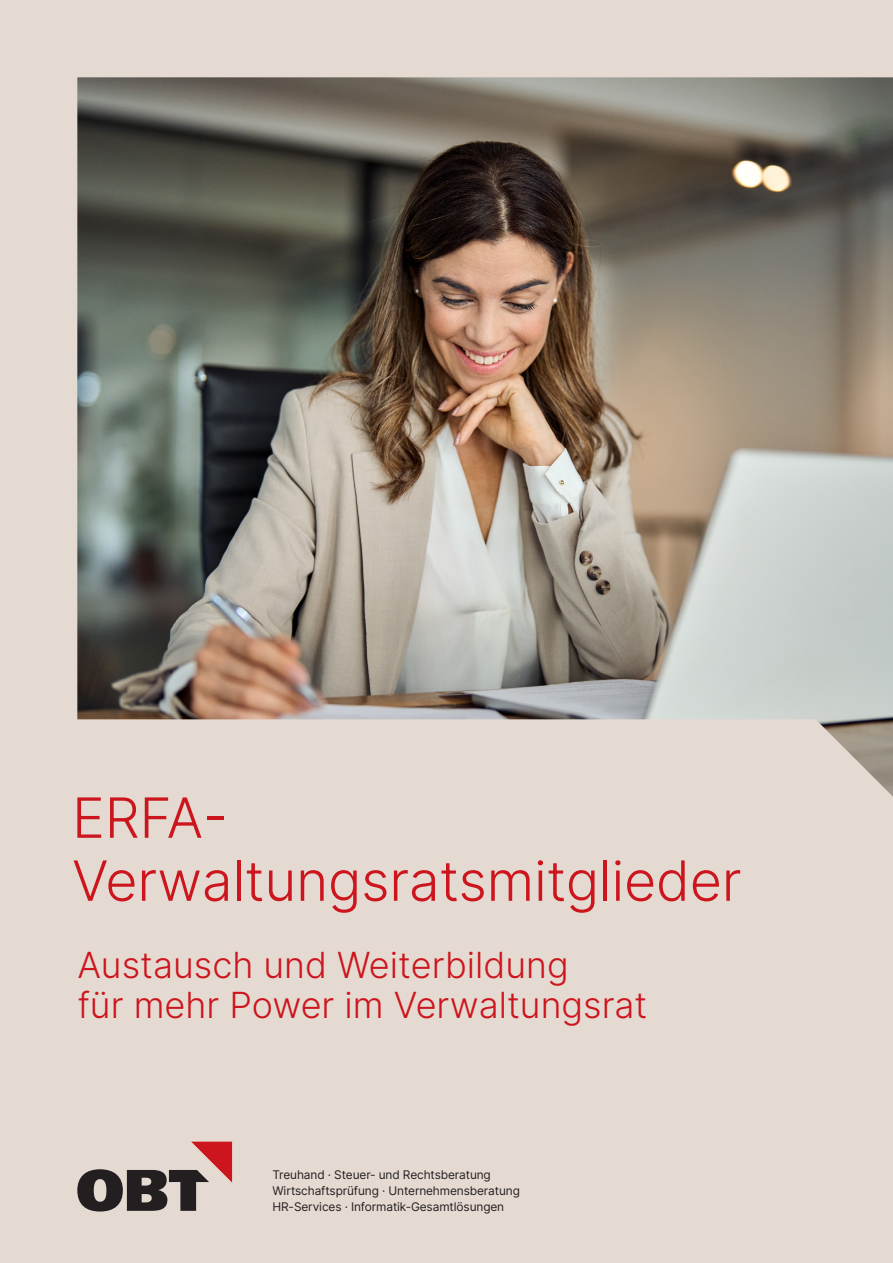
<style>
.page{position:relative;width:893px;height:1263px;background:#e4dad1}
.page>*{position:absolute;margin:0;border:0;box-sizing:border-box;transform-origin:0 0}
.t1{font:300 55.5px/63px "Inter";letter-spacing:-.005em;color:#cd151d}
.t2{font:300 36px/39.6px "Inter";color:#cd151d}
.t3{font:11.85px/16px "Inter";letter-spacing:-.01em;color:#231f20}
</style>
<div class="page">
<hr style="left:0;top:0;width:1px;height:1263px;background:#cd151d">
<img style="left:77px;top:77px;width:816px;height:720px">
<svg style="left:77px;top:1142px;width:155px;height:69px"></svg>
<h1 class="t1" style="left:72px;top:785px;width:671px">ERFA-<br>Verwaltungsratsmitglieder</h1>
<h2 class="t2" style="left:77px;top:945px;width:572px">Austausch und Weiterbildung<br>für mehr Power im Verwaltungsrat</h2>
<p class="t3" style="left:272px;top:1166px;width:249px">Treuhand · Steuer- und Rechtsberatung<br>Wirtschaftsprüfung · Unternehmensberatung<br>HR-Services · Informatik-Gesamtlösungen</p>
</div>
